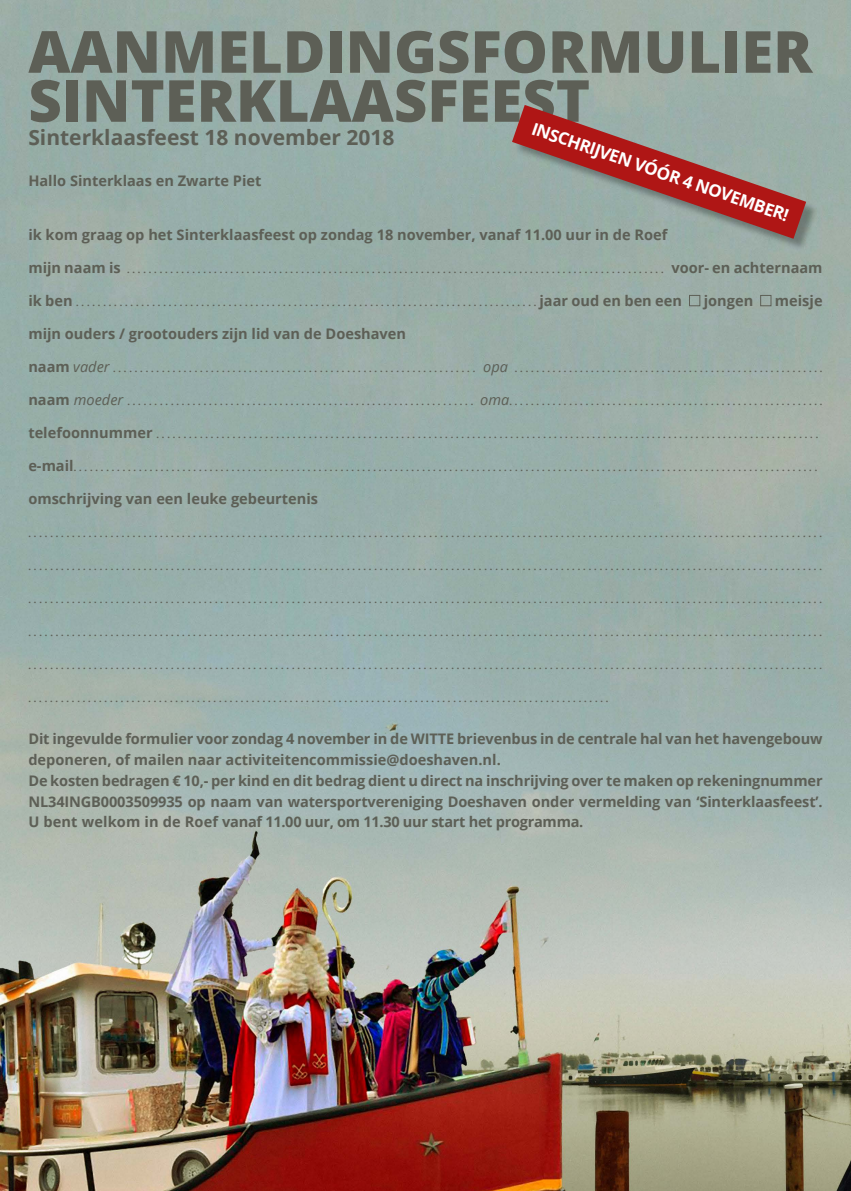
<style>
.page{position:relative;width:851px;height:1191px;background:#fff}
.page>*{position:absolute;margin:0;border:0;box-sizing:border-box;transform-origin:0 0}
.t1{font:800 58px "Open Sans";color:#5d5f56}
.t2{font:700 21px "Open Sans";color:#5d5f56}
.t3{font:700 17.1px "Open Sans";color:#fff}
.t4{font:700 14.6px/20.8px "Open Sans";color:#5d5f56}
.t5{font:700 9px "Open Sans";color:#5d5f56}
.s1{font-size:14.6px}
.s2{font-weight:400;font-style:italic;font-size:14.6px}
</style>
<div class="page">
<img style="left:0;top:0;width:850px;height:1191px">
<div style="left:689px;top:295px;width:11px;height:11px;border:1px solid #5d5f56"></div>
<div style="left:760px;top:295px;width:11px;height:11px;border:1px solid #5d5f56"></div>
<div style="left:514px;top:107px;width:304px;height:144px;background:#000;opacity:.3"></div>
<svg style="left:512px;top:105px;width:294px;height:134px;background:#9e7e7a"></svg>
<p class="t1" style="left:28px;top:8px;width:785px">AANMELDINGSFORMULIER</p>
<p class="t1" style="left:28px;top:57px;width:563px">SINTERKLAASFEEST</p>
<p class="t2" style="left:28px;top:122px;width:367px">Sinterklaasfeest 18 november 2018</p>
<p class="t4" style="left:28px;top:170px;width:234px">Hallo Sinterklaas en Zwarte Piet</p>
<p class="t3" style="left:536px;top:116px;width:272px;rotate:19deg">INSCHRIJVEN VÓÓR 4 NOVEMBER!</p>
<p class="t4" style="left:28px;top:224px;width:640px">ik kom graag op het Sinterklaasfeest op zondag 18 november, vanaf 11.00 uur in de Roef</p>
<p class="t5" style="left:28px;top:264px;width:795px"><span class="s1">mijn naam is</span> ................................................................................................... <span class="s1">voor- en achternaam</span></p>
<p class="t5" style="left:28px;top:297px;width:655px"><span class="s1">ik ben</span> .....................................................................................<span class="s1">jaar oud en ben een</span></p>
<p class="t4" style="left:703px;top:290px;width:51px">jongen</p>
<p class="t4" style="left:774px;top:290px;width:49px">meisje</p>
<p class="t4" style="left:28px;top:323px;width:379px">mijn ouders / grootouders zijn lid van de Doeshaven</p>
<p class="t5" style="left:28px;top:363px;width:795px"><span class="s1">naam</span> <span class="s2">vader</span>................................................................... <span class="s2">opa</span> .........................................................</p>
<p class="t5" style="left:28px;top:396px;width:795px"><span class="s1">naam</span> <span class="s2">moeder</span> ................................................................ <span class="s2">oma</span>..........................................................</p>
<p class="t5" style="left:28px;top:429px;width:791px"><span class="s1">telefoonnummer</span> ..........................................................................................................................</p>
<p class="t5" style="left:28px;top:462px;width:790px"><span class="s1">e-mail</span>.........................................................................................................................................</p>
<p class="t4" style="left:28px;top:488px;width:291px">omschrijving van een leuke gebeurtenis</p>
<p class="t5" style="left:28px;top:528px;width:795px">.................................................................................................................................................</p>
<p class="t5" style="left:28px;top:561px;width:795px">.................................................................................................................................................</p>
<p class="t5" style="left:28px;top:594px;width:795px">.................................................................................................................................................</p>
<p class="t5" style="left:28px;top:627px;width:795px">.................................................................................................................................................</p>
<p class="t5" style="left:28px;top:660px;width:795px">.................................................................................................................................................</p>
<p class="t5" style="left:28px;top:693px;width:581px">...........................................................................................................</p>
<p class="t4" style="left:28px;top:728px;width:795px">Dit ingevulde formulier voor zondag 4 november in de WITTE brievenbus in de centrale hal van het havengebouw deponeren, of mailen naar activiteitencommissie@doeshaven.nl.</p>
<p class="t4" style="left:28px;top:769px;width:795px;text-align:justify">De kosten bedragen € 10,- per kind en dit bedrag dient u direct na inschrijving over te maken op rekeningnummer NL34INGB0003509935 op naam van watersportvereniging Doeshaven onder vermelding van ‘Sinterklaasfeest’.<br>U bent welkom in de Roef vanaf 11.00 uur, om 11.30 uur start het programma.</p>
</div>
